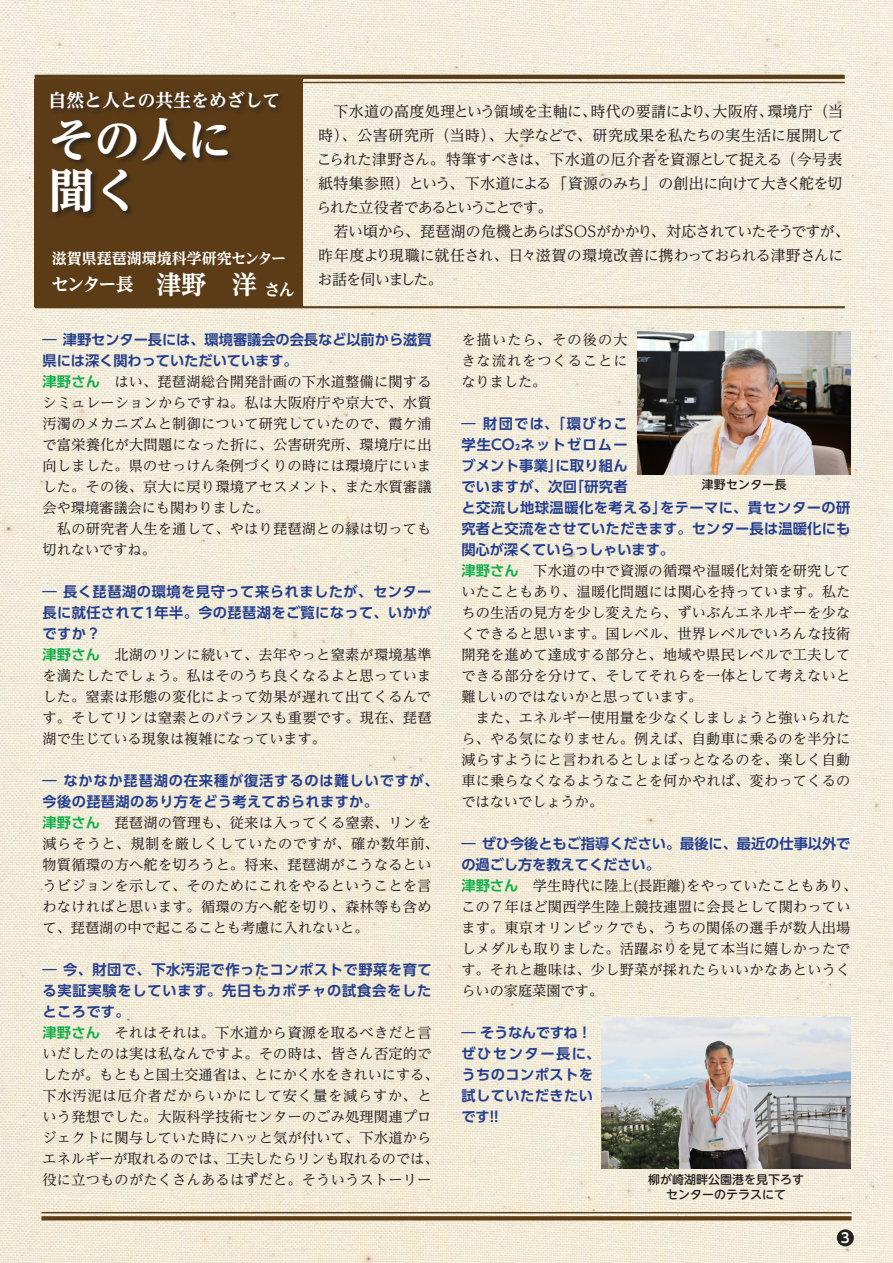
<style>
.page{position:relative;width:893px;height:1263px;background:#fff}
.page>*{position:absolute;margin:0;border:0;box-sizing:border-box;transform-origin:0 0}
.t1{font:700 expanded 46.5px/51px "UD Reimin Pr 6 N";color:#fff}
.t2{font:700 expanded 18px "UD Reimin Pr 6 N";color:#fff}
.t3{font:15px/24px "UD Reimin Pr 6 N";letter-spacing:-.03em;color:#231f20}
.t4{font:700 expanded 15px "UD Reimin Pr 6 N";color:#fff}
.t5{font:14.25px/21px "UD Reimin Pr 6 N";letter-spacing:.01em;color:#231f20}
.t6{font:700 14.25px/21px "UD Shin Go Pr 6 N De";letter-spacing:.025em;color:#253f8e;text-align:justify}
.t7{font:700 14.25px/21px "UD Shin Go Pr 6 N De";letter-spacing:-.005em;color:#253f8e}
.t8{font:700 14.25px/21px "UD Shin Go Pr 6 N De";letter-spacing:.055em;color:#253f8e}
.t9{font:700 13.5px "UD Shin Go Pr 6 N De";color:#fff}
.t10{font:500 12px/15px "UD Shin M Go Pr 6 N";color:#231f20;text-align:center}
.t11{font:500 12px "UD Shin M Go Pr 6 N";letter-spacing:.025em;color:#231f20}
.s1{font-size:25.5px}
.s2{font-family:"UD Shin Go Pr 6 N De";font-weight:700;color:#15b04b}
</style>
<div class="page">
<img style="left:0;top:0;width:893px;height:1263px">
<div style="left:837px;top:1229px;width:17px;height:17px;background:#231f20;border-radius:50%"></div>
<svg style="left:35px;top:75px;width:810px;height:4px;fill:#5b3c16"></svg>
<hr style="left:35px;top:82px;width:810px;height:1px;background:#5b3c16">
<hr style="left:35px;top:306px;width:810px;height:2px;background:#5b3c16">
<svg style="left:41px;top:1216px;width:810px;height:4px;fill:#5b3c16"></svg>
<hr style="left:41px;top:1212px;width:810px;height:1px;background:#5b3c16">
<div style="left:35px;top:79px;width:268px;height:227px;background:#5b3c16"></div>
<div style="left:50px;top:90px;width:236px;height:130px;background:#231f20;opacity:.75"></div>
<img style="left:0;top:1052px;width:1px;height:168px">
<img style="left:638px;top:332px;width:212px;height:142px">
<img style="left:602px;top:1018px;width:248px;height:151px">
<p class="t2" style="left:49px;top:86px;width:233px">自然と人との共生をめざして</p>
<h1 class="t1" style="left:49px;top:113px;width:186px">その人に聞く　</h1>
<p class="t4" style="left:52px;top:246px;width:236px">滋賀県琵琶湖環境科学研究センター</p>
<p class="t2" style="left:51px;top:269px;width:245px">センター長 <span class="s1">津野　洋</span> <sub>さん</sub></p>
<p class="t3" style="left:316px;top:99px;width:535px">　下水道の高度処理という領域を主軸に、時代の要請により、大阪府、環境庁（当時）、公害研究所（当時）、大学などで、研究成果を私たちの実生活に展開してこられた津野さん。特筆すべきは、下水道の厄介者を資源として捉える（今号表紙特集参照）という、下水道による「資源のみち」の創出に向けて大きく舵を切られた立役者であるということです。<br>　若い頃から、琵琶湖の危機とあらばSOSがかかり、対応されていたそうですが、昨年度より現職に就任され、日々滋賀の環境改善に携わっておられる津野さんにお話を伺いました。</p>
<p class="t7" style="left:43px;top:328px;width:391px">― 津野センター長には、環境審議会の会長など以前から滋賀県には深く関わっていただいています。</p>
<p class="t5" style="left:43px;top:370px;width:391px"><span class="s2">津野さん</span>　はい、琵琶湖総合開発計画の下水道整備に関するシミュレーションからですね。私は大阪府庁や京大で、水質汚濁のメカニズムと制御について研究していたので、霞ケ浦で富栄養化が大問題になった折に、公害研究所、環境庁に出向しました。県のせっけん条例づくりの時には環境庁にいました。その後、京大に戻り環境アセスメント、また水質審議会や環境審議会にも関わりました。<br>　私の研究者人生を通して、やはり琵琶湖との縁は切っても切れないですね。</p>
<p class="t6" style="left:43px;top:580px;width:391px">― 長く琵琶湖の環境を見守って来られましたが、センター長に就任されて1年半。今の琵琶湖をご覧になって、いかがですか？</p>
<p class="t5" style="left:43px;top:643px;width:391px;text-align:justify"><span class="s2">津野さん　</span>北湖のリンに続いて、去年やっと窒素が環境基準を満たしたでしょう。私はそのうち良くなるよと思っていました。窒素は形態の変化によって効果が遅れて出てくるんです。そしてリンは窒素とのバランスも重要です。現在、琵琶湖で生じている現象は複雑になっています。</p>
<p class="t8" style="left:43px;top:769px;width:398px">― なかなか琵琶湖の在来種が復活するのは難しいですが、今後の琵琶湖のあり方をどう考えておられますか。</p>
<p class="t5" style="left:43px;top:811px;width:398px"><span class="s2">津野さん　</span>琵琶湖の管理も、従来は入ってくる窒素、リンを減らそうと、規制を厳しくしていたのですが、確か数年前、物質循環の方へ舵を切ろうと。将来、琵琶湖がこうなるというビジョンを示して、そのためにこれをやるということを言わなければと思います。循環の方へ舵を切り、森林等も含めて、琵琶湖の中で起こることも考慮に入れないと。</p>
<p class="t6" style="left:43px;top:958px;width:391px">― 今、財団で、下水汚泥で作ったコンポストで野菜を育てる実証実験をしています。先日もカボチャの試食会をしたところです。</p>
<p class="t5" style="left:43px;top:1021px;width:398px"><span class="s2">津野さん　</span>それはそれは。下水道から資源を取るべきだと言いだしたのは実は私なんですよ。その時は、皆さん否定的でしたが。もともと国土交通省は、とにかく水をきれいにする、下水汚泥は厄介者だからいかにして安く量を減らすか、という発想でした。大阪科学技術センターのごみ処理関連プロジェクトに関与していた時にハッと気が付いて、下水道からエネルギーが取れるのでは、工夫したらリンも取れるのでは、役に立つものがたくさんあるはずだと。そういうストーリー</p>
<p class="t5" style="left:461px;top:328px;width:168px;text-align:justify">を描いたら、その後の大きな流れをつくることになりました。</p>
<p class="t6" style="left:461px;top:412px;width:390px;text-align:left">― 財団では、「環びわこ<br>学生CO₂ネットゼロムー<br>ブメント事業」に取り組ん<br>でいますが、次回「研究者<br>と交流し地球温暖化を考える」をテーマに、貴センターの研究者と交流をさせていただきます。センター長は温暖化にも関心が深くていらっしゃいます。</p>
<p class="t5" style="left:461px;top:559px;width:391px"><span class="s2">津野さん</span> 下水道の中で資源の循環や温暖化対策を研究していたこともあり、温暖化問題には関心を持っています。私たちの生活の見方を少し変えたら、ずいぶんエネルギーを少なくできると思います。国レベル、世界レベルでいろんな技術開発を進めて達成する部分と、地域や県民レベルで工夫してできる部分を分けて、そしてそれらを一体として考えないと難しいのではないかと思っています。<br>　また、エネルギー使用量を少なくしましょうと強いられたら、やる気になりません。例えば、自動車に乗るのを半分に減らすようにと言われるとしょぼっとなるのを、楽しく自動車に乗らなくなるようなことを何かやれば、変わってくるのではないでしょうか。</p>
<p class="t7" style="left:461px;top:832px;width:391px">― ぜひ今後ともご指導ください。最後に、最近の仕事以外での過ごし方を教えてください。</p>
<p class="t5" style="left:461px;top:874px;width:398px"><span class="s2">津野さん</span> 学生時代に陸上(長距離)をやっていたこともあり、この７年ほど関西学生陸上競技連盟に会長として関わっています。東京オリンピックでも、うちの関係の選手が数人出場しメダルも取りました。活躍ぶりを見て本当に嬉しかったです。それと趣味は、少し野菜が採れたらいいかなあというくらいの家庭菜園です。</p>
<p class="t6" style="left:461px;top:1021px;width:140px;text-align:left">― そうなんですね！ぜひセンター長に、うちのコンポストを試していただきたいです!!</p>
<p class="t11" style="left:702px;top:474px;width:86px">津野センター長</p>
<p class="t10" style="left:648px;top:1171px;width:157px">柳が崎湖畔公園港を見下ろすセンターのテラスにて</p>
<p class="t9" style="left:841px;top:1227px;width:10px">3</p>
</div>
